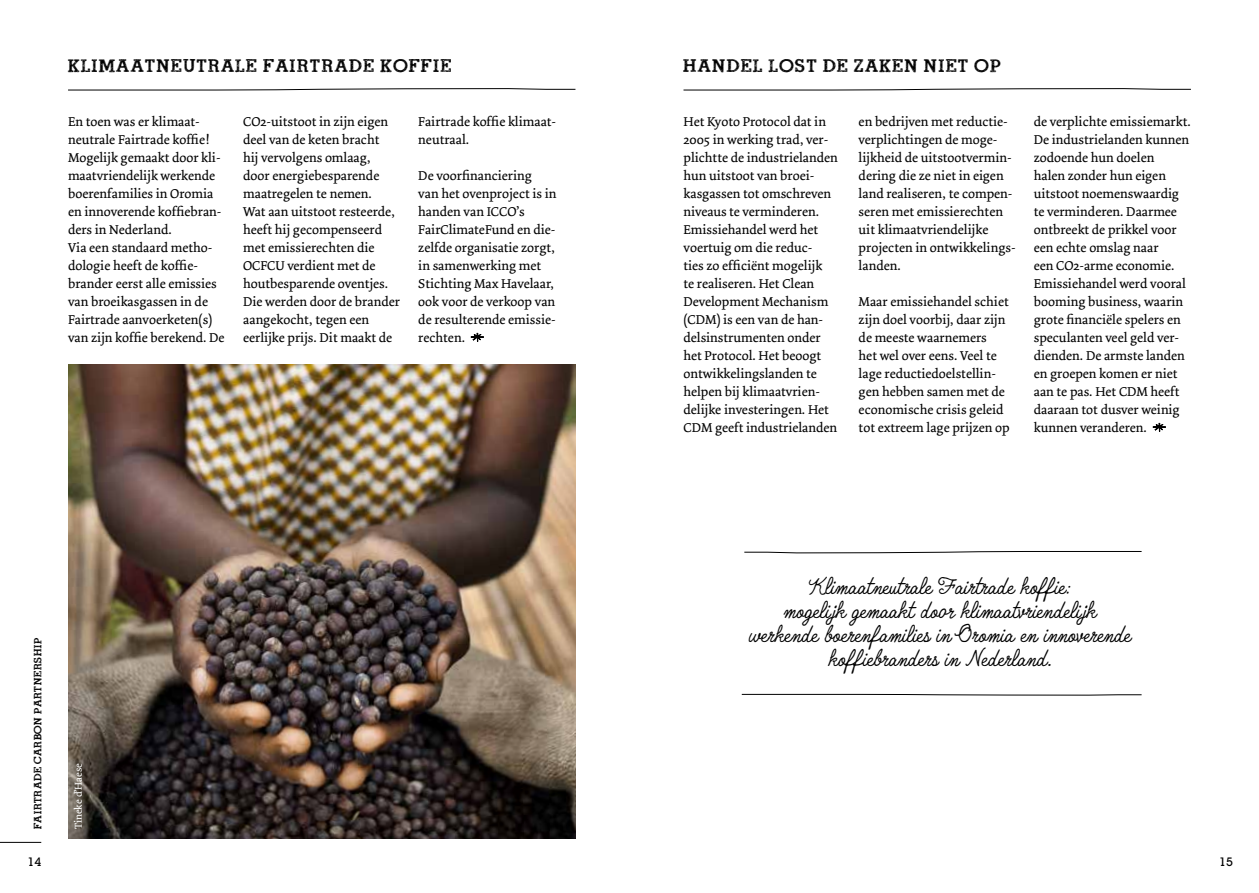
<style>
.page{position:relative;width:1259px;height:893px;background:#fff}
.page>*{position:absolute;margin:0;border:0;box-sizing:border-box;transform-origin:0 0}
.t1{font:23.1px "ROADMOVIE";color:#000}
.t2{font:22.5px/24px "Quimby Mayoral";color:#000;text-align:center}
.t3{font:13.5px/18px "Dolly";color:#000}
.t4{font:13.5px "ROADMOVIE";letter-spacing:-.02em;color:#000}
.t5{font:500 12px "Lubalin Graph IT Cby BT";color:#000}
.t6{font:10.5px "Dolly";color:#fff}
</style>
<div class="page">
<svg style="left:1152px;top:422px;width:14px;height:10px"></svg>
<svg style="left:683px;top:88px;width:508px;height:3px"></svg>
<svg style="left:741px;top:694px;width:401px;height:2px"></svg>
<svg style="left:744px;top:551px;width:398px;height:3px"></svg>
<hr style="left:0;top:842px;width:41px;height:1px;background:#000">
<svg style="left:470px;top:332px;width:14px;height:10px"></svg>
<svg style="left:68px;top:88px;width:508px;height:3px"></svg>
<img style="left:68px;top:364px;width:507px;height:475px">
<h1 class="t1" style="left:68px;top:54px;width:386px">Klimaatneutrale Fairtrade koffie</h1>
<p class="t3" style="left:68px;top:113px;width:158px">En toen was er klimaat&shy;neutrale Fairtrade koffie!<br>Mogelijk gemaakt door kli&shy;maatvriendelijk werkende boerenfamilies in Oromia en innoverende koffiebran&shy;ders in Nederland.<br>Via een standaard metho&shy;dologie heeft de koffie&shy;brander eerst alle emissies van broeikasgassen in de<br>Fairtrade aanvoerketen(s) van zijn koffie berekend. De</p>
<p class="t3" style="left:243px;top:113px;width:158px">CO2-uitstoot in zijn eigen deel van de keten bracht<br>hij vervolgens omlaag, door energiebesparende maatregelen te nemen.<br>Wat aan uitstoot resteerde, heeft hij gecompenseerd met emissierechten die<br>OCFCU verdient met de houtbesparende oventjes.<br>Die werden door de brander aangekocht, tegen een eerlijke prijs. Dit maakt de</p>
<p class="t3" style="left:418px;top:113px;width:139px">Fairtrade koffie klimaat&shy;neutraal.</p>
<p class="t3" style="left:418px;top:167px;width:140px">De voorfinanciering<br>van het ovenproject is in handen van ICCO’s<br>FairClimateFund en die&shy;zelfde organisatie zorgt, in samenwerking met<br>Stichting Max Havelaar, ook voor de verkoop van de resulterende emissie&shy;rechten.</p>
<p class="t4" style="left:31px;top:829px;width:194px;rotate:-90deg">Fairtrade Carbon Partnership</p>
<p class="t5" style="left:28px;top:855px;width:15px">14</p>
<p class="t6" style="left:72px;top:829px;width:68px;rotate:-90deg">Tineke d’Haese</p>
<h1 class="t1" style="left:683px;top:54px;width:320px">Handel lost de zaken niet op</h1>
<p class="t3" style="left:683px;top:113px;width:156px">Het Kyoto Protocol dat in<br>2005 in werking trad, ver&shy;plichtte de industrielanden hun uitstoot van broei&shy;kasgassen tot omschreven niveaus te verminderen.<br>Emissiehandel werd het voertuig om die reduc-<br>ties zo efficiënt mogelijk<br>te realiseren. Het Clean<br>Development Mechanism (CDM) is een van de han&shy;delsinstrumenten onder het Protocol. Het beoogt ontwikkelingslanden te helpen bij klimaatvrien&shy;delijke investeringen. Het<br>CDM geeft industrielanden</p>
<p class="t3" style="left:858px;top:113px;width:158px">en bedrijven met reductie&shy;verplichtingen de moge&shy;lijkheid de uitstootvermin&shy;dering die ze niet in eigen land realiseren, te compen&shy;seren met emissierechten uit klimaatvriendelijke projecten in ontwikkelings&shy;landen.</p>
<p class="t3" style="left:858px;top:293px;width:153px">Maar emissiehandel schiet zijn doel voorbij, daar zijn de meeste waarnemers<br>het wel over eens. Veel te lage reductiedoelstellin&shy;gen hebben samen met de economische crisis geleid tot extreem lage prijzen op</p>
<p class="t3" style="left:1033px;top:113px;width:158px">de verplichte emissiemarkt.<br>De industrielanden kunnen zodoende hun doelen<br>halen zonder hun eigen uitstoot noemenswaardig te verminderen. Daarmee ontbreekt de prikkel voor een echte omslag naar<br>een CO2-arme economie.<br>Emissiehandel werd vooral booming business, waarin grote financiële spelers en speculanten veel geld ver&shy;dienden. De armste landen en groepen komen er niet aan te pas. Het CDM heeft daaraan tot dusver weinig kunnen veranderen.</p>
<h2 class="t2" style="left:748px;top:574px;width:384px">Klimaatneutrale Fairtrade koffie:<br>mogelijk gemaakt door klimaatvriendelijk werkende boerenfamilies in Oromia en innoverende koffiebranders in Nederland.</h2>
<p class="t5" style="left:1219px;top:855px;width:15px">15</p>
</div>
